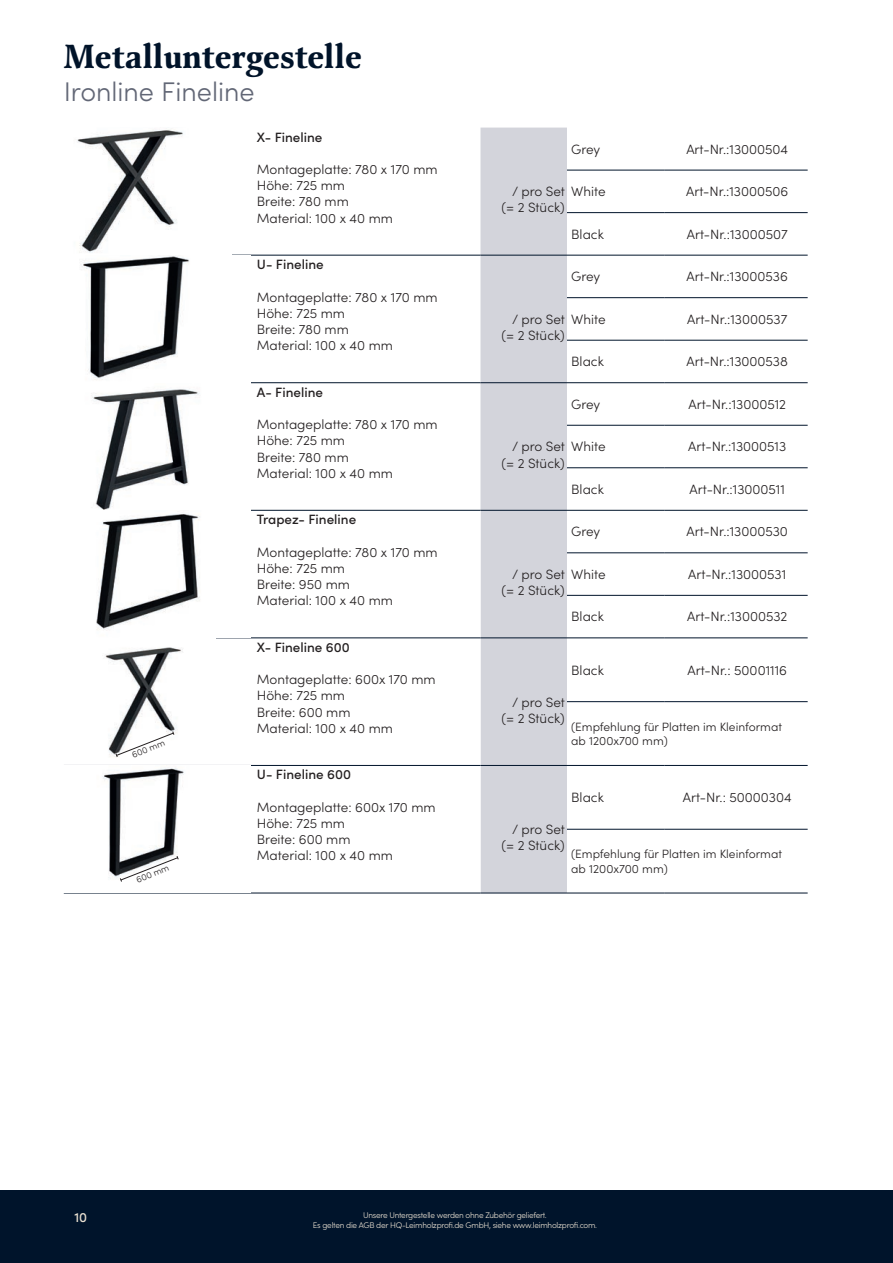
<style>
.page{position:relative;width:893px;height:1263px;background:#fff}
.page>*{position:absolute;margin:0;border:0;box-sizing:border-box;transform-origin:0 0}
.t1{font:700 33px "Classica Pro";letter-spacing:.01em;color:#001329}
.t2{font:300 27px "Sofia Pro";color:#626776}
.t3{font:300 13.5px/16.2px "Sofia Pro";color:#231f20}
.t4{font:500 13.5px "Sofia Pro";color:#231f20}
.t5{font:500 13.5px "Sofia Pro";color:#ebe2d3}
.t6{font:300 12px/14.4px "Sofia Pro";color:#231f20}
.t7{font:300 9px "Sofia Pro";color:#231f20}
.t8{font:300 8.25px/9.9px "Sofia Pro";letter-spacing:-.03em;color:#ebe2d3;text-align:center}
</style>
<div class="page">
<div style="left:0;top:1191px;width:893px;height:72px;background:#00142b"></div>
<div style="left:480px;top:128px;width:87px;height:765px;background:#d3d4db"></div>
<svg style="left:64px;top:638px;width:416px;height:255px"></svg>
<hr style="left:567px;top:170px;width:98px;height:1px;background:#00142b">
<hr style="left:665px;top:170px;width:143px;height:1px;background:#00142b">
<hr style="left:567px;top:212px;width:98px;height:1px;background:#00142b">
<hr style="left:665px;top:212px;width:143px;height:1px;background:#00142b">
<hr style="left:251px;top:255px;width:229px;height:1px;background:#00142b">
<hr style="left:480px;top:255px;width:87px;height:1px;background:#00142b">
<hr style="left:567px;top:255px;width:98px;height:1px;background:#00142b">
<hr style="left:665px;top:255px;width:143px;height:1px;background:#00142b">
<hr style="left:567px;top:297px;width:98px;height:1px;background:#00142b">
<hr style="left:665px;top:297px;width:143px;height:1px;background:#00142b">
<hr style="left:567px;top:340px;width:98px;height:1px;background:#00142b">
<hr style="left:665px;top:340px;width:143px;height:1px;background:#00142b">
<hr style="left:251px;top:382px;width:229px;height:1px;background:#00142b">
<hr style="left:480px;top:382px;width:87px;height:1px;background:#00142b">
<hr style="left:567px;top:382px;width:98px;height:1px;background:#00142b">
<hr style="left:665px;top:382px;width:143px;height:1px;background:#00142b">
<hr style="left:567px;top:425px;width:98px;height:1px;background:#00142b">
<hr style="left:665px;top:425px;width:143px;height:1px;background:#00142b">
<hr style="left:567px;top:467px;width:98px;height:1px;background:#00142b">
<hr style="left:665px;top:467px;width:143px;height:1px;background:#00142b">
<hr style="left:251px;top:510px;width:229px;height:1px;background:#00142b">
<hr style="left:480px;top:510px;width:87px;height:1px;background:#00142b">
<hr style="left:64px;top:637px;width:187px;height:1px;background:#00142b">
<hr style="left:251px;top:637px;width:229px;height:1px;background:#00142b">
<hr style="left:480px;top:637px;width:87px;height:1px;background:#00142b">
<hr style="left:64px;top:765px;width:187px;height:1px;background:#00142b">
<hr style="left:251px;top:765px;width:229px;height:1px;background:#00142b">
<hr style="left:480px;top:765px;width:87px;height:1px;background:#00142b">
<hr style="left:64px;top:893px;width:187px;height:1px;background:#00142b">
<hr style="left:251px;top:893px;width:229px;height:1px;background:#00142b">
<hr style="left:480px;top:893px;width:87px;height:1px;background:#00142b">
<hr style="left:567px;top:510px;width:98px;height:1px;background:#00142b">
<hr style="left:665px;top:510px;width:143px;height:1px;background:#00142b">
<hr style="left:567px;top:552px;width:98px;height:1px;background:#00142b">
<hr style="left:665px;top:552px;width:143px;height:1px;background:#00142b">
<hr style="left:567px;top:595px;width:98px;height:1px;background:#00142b">
<hr style="left:665px;top:595px;width:143px;height:1px;background:#00142b">
<hr style="left:567px;top:637px;width:98px;height:1px;background:#00142b">
<hr style="left:665px;top:637px;width:143px;height:1px;background:#00142b">
<hr style="left:567px;top:701px;width:98px;height:1px;background:#00142b">
<hr style="left:665px;top:701px;width:143px;height:1px;background:#00142b">
<hr style="left:567px;top:765px;width:98px;height:1px;background:#00142b">
<hr style="left:665px;top:765px;width:143px;height:1px;background:#00142b">
<hr style="left:567px;top:829px;width:98px;height:1px;background:#00142b">
<hr style="left:665px;top:829px;width:143px;height:1px;background:#00142b">
<hr style="left:567px;top:893px;width:98px;height:1px;background:#00142b">
<hr style="left:665px;top:893px;width:143px;height:1px;background:#00142b">
<img style="left:77px;top:130px;width:106px;height:123px">
<img style="left:80px;top:256px;width:120px;height:374px">
<img style="left:64px;top:638px;width:152px;height:120px">
<img style="left:64px;top:766px;width:187px;height:127px">
<svg style="left:119px;top:855px;width:60px;height:27px"></svg>
<svg style="left:115px;top:731px;width:60px;height:27px"></svg>
<h1 class="t1" style="left:64px;top:33px;width:300px">Metalluntergestelle</h1>
<h2 class="t2" style="left:64px;top:72px;width:192px">Ironline Fineline</h2>
<p class="t4" style="left:257px;top:127px;width:67px">X- Fineline</p>
<p class="t3" style="left:257px;top:160px;width:182px">Montageplatte: 780 x 170 mm<br>Höhe: 725 mm<br>Breite: 780 mm<br>Material: 100 x 40 mm</p>
<p class="t4" style="left:257px;top:254px;width:68px">U- Fineline</p>
<p class="t3" style="left:257px;top:288px;width:182px">Montageplatte: 780 x 170 mm<br>Höhe: 725 mm<br>Breite: 780 mm<br>Material: 100 x 40 mm</p>
<p class="t4" style="left:257px;top:382px;width:68px">A- Fineline</p>
<p class="t3" style="left:257px;top:415px;width:182px">Montageplatte: 780 x 170 mm<br>Höhe: 725 mm<br>Breite: 780 mm<br>Material: 100 x 40 mm</p>
<p class="t4" style="left:257px;top:510px;width:101px">Trapez- Fineline</p>
<p class="t3" style="left:257px;top:543px;width:182px">Montageplatte: 780 x 170 mm<br>Höhe: 725 mm<br>Breite: 950 mm<br>Material: 100 x 40 mm</p>
<p class="t7" style="left:130px;top:749px;width:36px;rotate:-22deg">600 mm</p>
<p class="t7" style="left:134px;top:874px;width:36px;rotate:-22deg">600 mm</p>
<p class="t4" style="left:257px;top:637px;width:94px">X- Fineline 600</p>
<p class="t3" style="left:257px;top:671px;width:180px">Montageplatte: 600x 170 mm<br>Höhe: 725 mm<br>Breite: 600 mm<br>Material: 100 x 40 mm</p>
<p class="t4" style="left:257px;top:765px;width:96px">U- Fineline 600</p>
<p class="t3" style="left:257px;top:798px;width:180px">Montageplatte: 600x 170 mm<br>Höhe: 725 mm<br>Breite: 600 mm<br>Material: 100 x 40 mm</p>
<p class="t3" style="left:571px;top:140px;width:31px">Grey</p>
<p class="t3" style="left:686px;top:140px;width:103px">Art-Nr.:13000504</p>
<p class="t3" style="left:571px;top:183px;width:36px">White</p>
<p class="t3" style="left:686px;top:183px;width:104px">Art-Nr.:13000506</p>
<p class="t3" style="left:571px;top:225px;width:34px">Black</p>
<p class="t3" style="left:687px;top:225px;width:102px">Art-Nr.:13000507</p>
<p class="t3" style="left:501px;top:183px;width:65px;text-align:right">/ pro Set (= 2 Stück)</p>
<p class="t3" style="left:571px;top:268px;width:31px">Grey</p>
<p class="t3" style="left:687px;top:268px;width:103px">Art-Nr.:13000536</p>
<p class="t3" style="left:571px;top:310px;width:36px">White</p>
<p class="t3" style="left:687px;top:310px;width:102px">Art-Nr.:13000537</p>
<p class="t3" style="left:571px;top:353px;width:34px">Black</p>
<p class="t3" style="left:687px;top:353px;width:103px">Art-Nr.:13000538</p>
<p class="t3" style="left:501px;top:310px;width:65px;text-align:right">/ pro Set (= 2 Stück)</p>
<p class="t3" style="left:571px;top:395px;width:31px">Grey</p>
<p class="t3" style="left:688px;top:395px;width:99px">Art-Nr.:13000512</p>
<p class="t3" style="left:571px;top:438px;width:36px">White</p>
<p class="t3" style="left:688px;top:438px;width:99px">Art-Nr.:13000513</p>
<p class="t3" style="left:571px;top:480px;width:34px">Black</p>
<p class="t3" style="left:690px;top:480px;width:97px">Art-Nr.:13000511</p>
<p class="t3" style="left:501px;top:438px;width:65px;text-align:right">/ pro Set (= 2 Stück)</p>
<p class="t3" style="left:571px;top:523px;width:31px">Grey</p>
<p class="t3" style="left:686px;top:523px;width:103px">Art-Nr.:13000530</p>
<p class="t3" style="left:571px;top:565px;width:36px">White</p>
<p class="t3" style="left:688px;top:565px;width:99px">Art-Nr.:13000531</p>
<p class="t3" style="left:571px;top:608px;width:34px">Black</p>
<p class="t3" style="left:687px;top:608px;width:102px">Art-Nr.:13000532</p>
<p class="t3" style="left:501px;top:565px;width:65px;text-align:right">/ pro Set (= 2 Stück)</p>
<p class="t3" style="left:571px;top:661px;width:34px">Black</p>
<p class="t3" style="left:687px;top:661px;width:101px">Art-Nr.: 50001116</p>
<p class="t3" style="left:501px;top:693px;width:65px;text-align:right">/ pro Set (= 2 Stück)</p>
<p class="t6" style="left:571px;top:719px;width:212px">(Empfehlung für Platten im Kleinformat ab 1200x700 mm)</p>
<p class="t3" style="left:571px;top:789px;width:34px">Black</p>
<p class="t3" style="left:683px;top:789px;width:110px">Art-Nr.: 50000304</p>
<p class="t3" style="left:501px;top:820px;width:65px;text-align:right">/ pro Set (= 2 Stück)</p>
<p class="t6" style="left:571px;top:846px;width:212px">(Empfehlung für Platten im Kleinformat ab 1200x700 mm)</p>
<p class="t5" style="left:74px;top:1207px;width:14px">10</p>
<p class="t8" style="left:313px;top:1209px;width:286px">Unsere Untergestelle werden ohne Zubehör geliefert.<br>Es gelten die AGB der HQ-Leimholzprofi.de GmbH, siehe www.leimholzprofi.com.</p>
</div>
